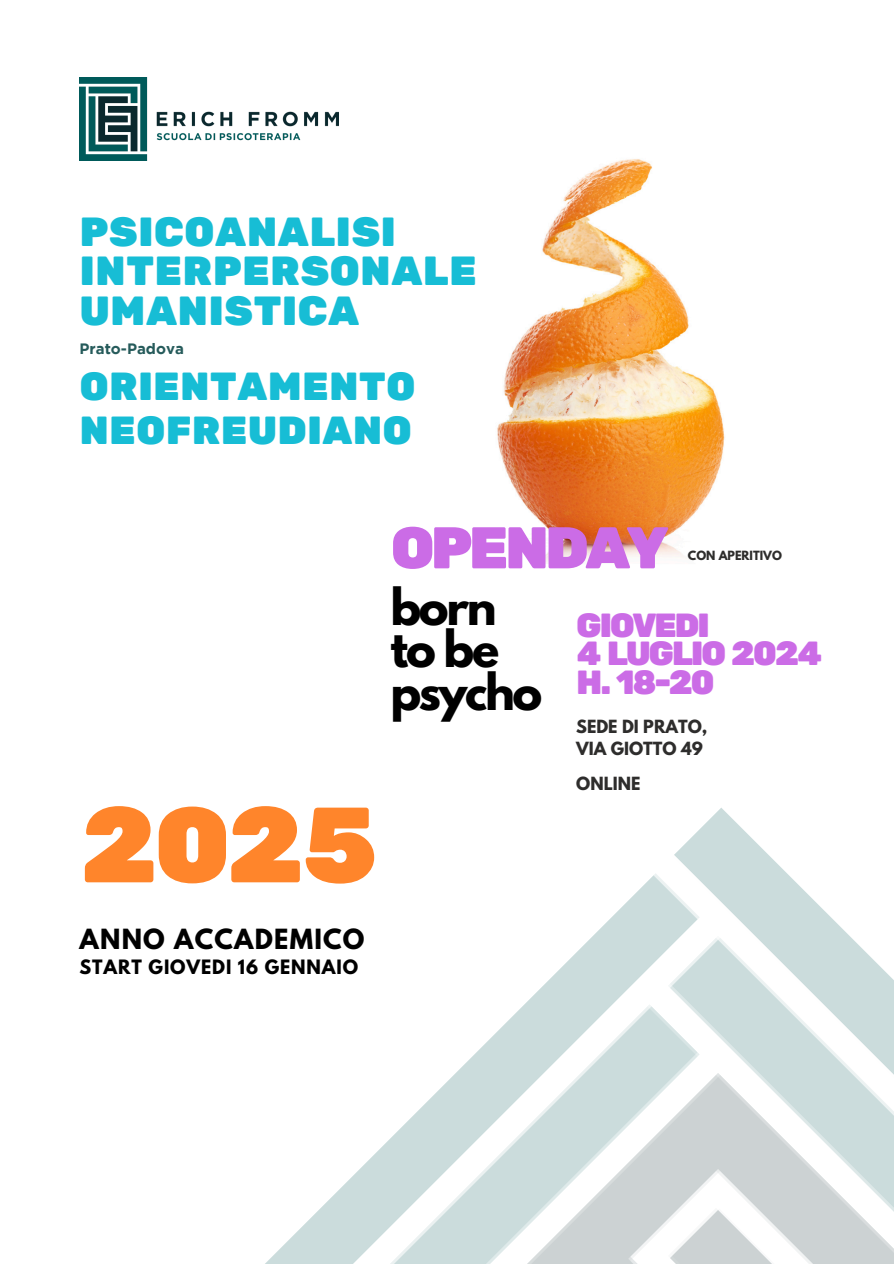
<style>
.page{position:relative;width:894px;height:1264px;background:#fff}
.page>*{position:absolute;margin:0;border:0;box-sizing:border-box;transform-origin:0 0}
.t1{font:106.65px "Rubik One";color:#ff852b}
.t2{font:58.65px "Rubik One";letter-spacing:-.08em;color:#cb6ce6}
.t3{font:700 45px/42.8px "League Spartan";letter-spacing:-.05em;color:#000}
.t4{font:40.5px/39.3px "Rubik One";color:#17bdd5}
.t5{font:39px/43.8px "Rubik One";color:#17bdd5}
.t6{font:33.3px/28.7px "Rubik One";letter-spacing:-.08em;color:#cb6ce6}
.t7{font:700 24.6px "League Spartan";letter-spacing:.05em;color:#000}
.t8{font:700 17.55px "League Spartan";letter-spacing:.05em;color:#000}
.t9{font:700 16.05px/22.5px "League Spartan";color:#2e2d2c}
.t10{font:700 15px "Gotham";color:#265b5b}
.t11{font:700 11.25px "League Spartan";color:#2e2d2c}
</style>
<div class="page">
<img style="left:79px;top:77px;width:259px;height:83px">
<img style="left:266px;top:808px;width:627px;height:455px">
<img style="left:497px;top:159px;width:228px;height:405px">
<p class="t4" style="left:79px;top:213px;width:399px">PSICOANALISI<br>INTERPERSONALE<br>UMANISTICA</p>
<p class="t10" style="left:79px;top:343px;width:106px">Prato-Padova</p>
<h4 class="t5" style="left:79px;top:366px;width:337px">ORIENTAMENTO<br>NEOFREUDIANO</h4>
<p class="t2" style="left:390px;top:513px;width:280px">OPENDAY</p>
<h3 class="t11" style="left:687px;top:549px;width:95px">CON APERITIVO</h3>
<h5 class="t3" style="left:390px;top:590px;width:153px">born to be psycho</h5>
<h4 class="t1" style="left:79px;top:782px;width:302px">2025</h4>
<p class="t7" style="left:79px;top:926px;width:286px">ANNO ACCADEMICO</p>
<p class="t8" style="left:79px;top:958px;width:280px">START GIOVEDI 16 GENNAIO</p>
<h6 class="t6" style="left:576px;top:612px;width:248px">GIOVEDI<br>4 LUGLIO 2024<br>H. 18-20</h6>
<h6 class="t9" style="left:576px;top:717px;width:133px">SEDE DI PRATO,<br>VIA GIOTTO 49</h6>
<h1 class="t9" style="left:576px;top:774px;width:66px">ONLINE</h1>
</div>
